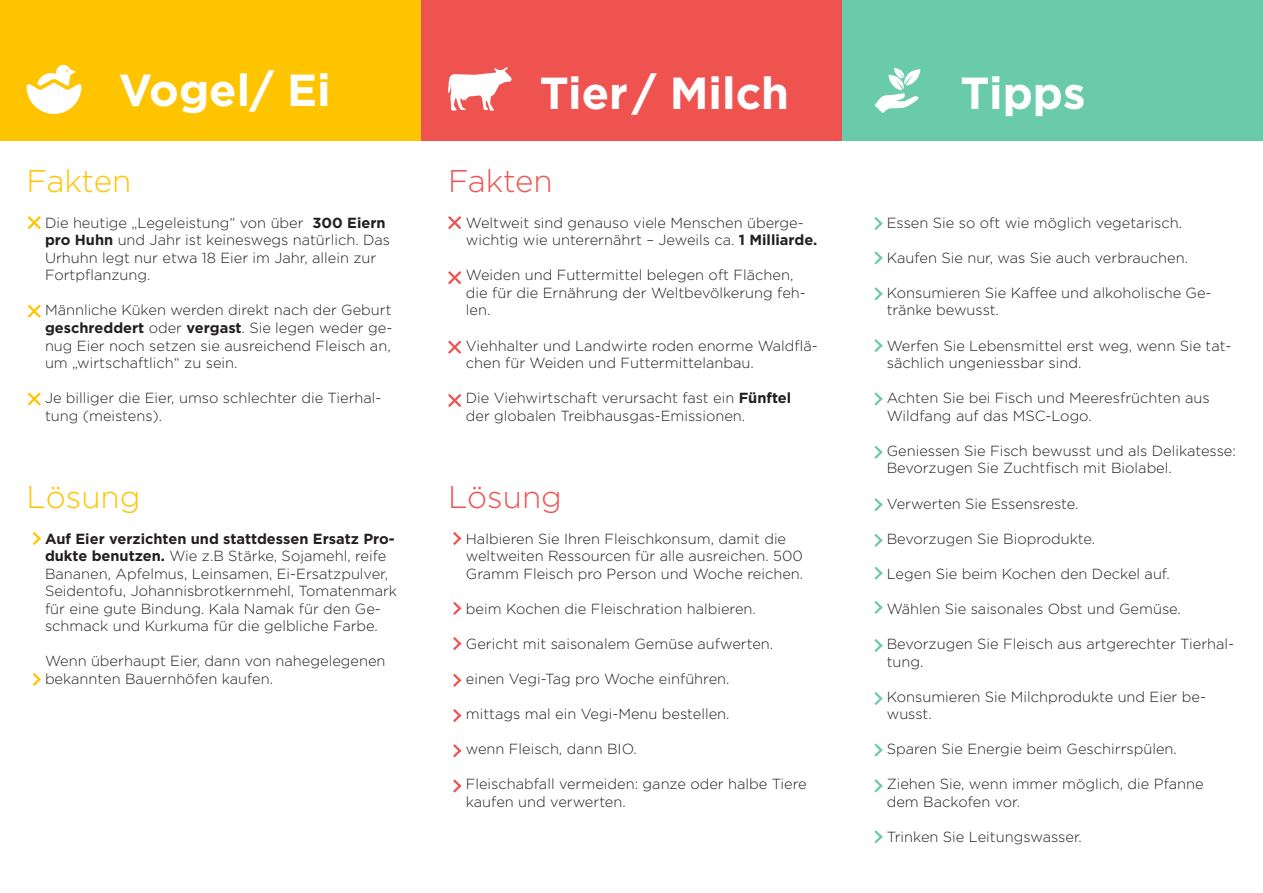
<style>
.page{position:relative;width:1263px;height:893px;background:#fff}
.page>*{position:absolute;margin:0;border:0;box-sizing:border-box;transform-origin:0 0}
.t1{font:700 44.85px "Gotham";color:#fff}
.t2{font:300 31.35px "Gotham";color:#ffc400}
.t3{font:300 31.35px "Gotham";color:#ef5350}
.t4{font:300 14.7px/17.5px "Gotham";color:#231f20}
.s1{font-weight:700}
</style>
<div class="page">
<div style="left:0;top:0;width:421px;height:141px;background:#ffc400"></div>
<div style="left:421px;top:0;width:421px;height:141px;background:#ef5350"></div>
<div style="left:842px;top:0;width:421px;height:141px;background:#6acbab"></div>
<svg style="left:27px;top:216px;width:14px;height:14px"></svg>
<svg style="left:448px;top:216px;width:14px;height:14px"></svg>
<svg style="left:448px;top:271px;width:14px;height:14px"></svg>
<svg style="left:448px;top:340px;width:14px;height:14px"></svg>
<svg style="left:448px;top:394px;width:14px;height:13px"></svg>
<svg style="left:27px;top:304px;width:14px;height:14px"></svg>
<svg style="left:27px;top:392px;width:14px;height:14px"></svg>
<svg style="left:32px;top:532px;width:9px;height:13px"></svg>
<svg style="left:453px;top:532px;width:9px;height:13px"></svg>
<svg style="left:874px;top:217px;width:9px;height:13px"></svg>
<svg style="left:874px;top:251px;width:9px;height:14px"></svg>
<svg style="left:874px;top:287px;width:9px;height:14px"></svg>
<svg style="left:874px;top:339px;width:9px;height:13px"></svg>
<svg style="left:874px;top:392px;width:9px;height:14px"></svg>
<svg style="left:874px;top:445px;width:9px;height:14px"></svg>
<svg style="left:874px;top:498px;width:9px;height:13px"></svg>
<svg style="left:874px;top:534px;width:9px;height:13px"></svg>
<svg style="left:874px;top:566px;width:9px;height:14px"></svg>
<svg style="left:874px;top:601px;width:9px;height:13px"></svg>
<svg style="left:874px;top:639px;width:9px;height:13px"></svg>
<svg style="left:874px;top:692px;width:9px;height:13px"></svg>
<svg style="left:874px;top:743px;width:9px;height:14px"></svg>
<svg style="left:874px;top:779px;width:9px;height:14px"></svg>
<svg style="left:874px;top:830px;width:9px;height:14px"></svg>
<svg style="left:453px;top:601px;width:9px;height:14px"></svg>
<svg style="left:453px;top:637px;width:9px;height:14px"></svg>
<svg style="left:453px;top:673px;width:9px;height:14px"></svg>
<svg style="left:453px;top:709px;width:9px;height:13px"></svg>
<svg style="left:453px;top:744px;width:9px;height:14px"></svg>
<svg style="left:453px;top:779px;width:9px;height:14px"></svg>
<svg style="left:32px;top:672px;width:9px;height:14px"></svg>
<svg style="left:27px;top:65px;width:54px;height:49px"></svg>
<svg style="left:875px;top:68px;width:45px;height:45px"></svg>
<svg style="left:448px;top:67px;width:64px;height:44px"></svg>
<p class="t1" style="left:119px;top:65px;width:213px">Vogel/ Ei</p>
<p class="t1" style="left:540px;top:67px;width:251px">Tier / Milch</p>
<p class="t1" style="left:960px;top:67px;width:127px">Tipps</p>
<p class="t2" style="left:27px;top:164px;width:106px">Fakten</p>
<p class="t3" style="left:448px;top:164px;width:106px">Fakten</p>
<p class="t4" style="left:45px;top:214px;width:347px">Die heutige „Legeleistung“ von über <span class="s1">300 Eiern pro Huhn</span> und Jahr ist keineswegs natürlich. Das Urhuhn legt nur etwa 18 Eier im Jahr, allein zur Fortpflanzung.</p>
<p class="t4" style="left:45px;top:301px;width:349px;text-align:justify">Männliche Küken werden direkt nach der Geburt <span class="s1">geschreddert</span> oder <span class="s1">vergast</span>. Sie legen weder ge&shy;nug Eier noch setzen sie ausreichend Fleisch an, um „wirtschaftlich“ zu sein.</p>
<p class="t4" style="left:45px;top:389px;width:338px">Je billiger die Eier, umso schlechter die Tierhal&shy;tung (meistens).</p>
<p class="t4" style="left:466px;top:214px;width:353px">Weltweit sind genauso viele Menschen überge&shy;wichtig wie unterernährt – Jeweils ca. <span class="s1">1 Milliarde.</span></p>
<p class="t4" style="left:466px;top:266px;width:341px">Weiden und Futtermittel belegen oft Flächen, die für die Ernährung der Weltbevölkerung feh&shy;len.</p>
<p class="t4" style="left:466px;top:336px;width:353px">Viehhalter und Landwirte roden enorme Waldflä&shy;chen für Weiden und Futtermittelanbau.</p>
<p class="t4" style="left:466px;top:389px;width:327px">Die Viehwirtschaft verursacht fast ein <span class="s1">Fünftel </span>der globalen Treibhausgas-Emissionen.</p>
<p class="t2" style="left:27px;top:480px;width:115px">Lösung</p>
<p class="t3" style="left:448px;top:480px;width:115px">Lösung</p>
<p class="t4" style="left:45px;top:529px;width:354px"><span class="s1">Auf Eier verzichten und stattdessen Ersatz Pro&shy;dukte benutzen.</span> Wie z.B Stärke, Sojamehl, reife Bananen, Apfelmus, Leinsamen, Ei-Ersatzpulver, Seidentofu, Johannisbrotkernmehl, Tomatenmark für eine gute Bindung. Kala Namak für den Ge&shy;schmack und Kurkuma für die gelbliche Farbe.</p>
<p class="t4" style="left:45px;top:652px;width:342px">Wenn überhaupt Eier, dann von nahegelegenen bekannten Bauernhöfen kaufen.</p>
<p class="t4" style="left:466px;top:529px;width:339px">Halbieren Sie Ihren Fleischkonsum, damit die weltweiten Ressourcen für alle ausreichen. 500<br>Gramm Fleisch pro Person und Woche reichen.</p>
<p class="t4" style="left:466px;top:600px;width:292px">beim Kochen die Fleischration halbieren.</p>
<p class="t4" style="left:466px;top:635px;width:309px">Gericht mit saisonalem Gemüse aufwerten.</p>
<p class="t4" style="left:466px;top:670px;width:265px">einen Vegi-Tag pro Woche einführen.</p>
<p class="t4" style="left:466px;top:705px;width:265px">mittags mal ein Vegi-Menu bestellen.</p>
<p class="t4" style="left:466px;top:740px;width:172px">wenn Fleisch, dann BIO.</p>
<p class="t4" style="left:466px;top:775px;width:342px">Fleischabfall vermeiden: ganze oder halbe Tiere</p>
<p class="t4" style="left:466px;top:793px;width:161px">kaufen und verwerten.</p>
<p class="t4" style="left:887px;top:214px;width:297px">Essen Sie so oft wie möglich vegetarisch.</p>
<p class="t4" style="left:887px;top:249px;width:303px">Kaufen Sie nur, was Sie auch verbrauchen.</p>
<p class="t4" style="left:887px;top:284px;width:326px">Konsumieren Sie Kaffee und alkoholische Ge&shy;tränke bewusst.</p>
<p class="t4" style="left:887px;top:336px;width:346px">Werfen Sie Lebensmittel erst weg, wenn Sie tat&shy;sächlich ungeniessbar sind.</p>
<p class="t4" style="left:887px;top:389px;width:324px">Achten Sie bei Fisch und Meeresfrüchten aus<br>Wildfang auf das MSC-Logo.</p>
<p class="t4" style="left:887px;top:442px;width:351px">Geniessen Sie Fisch bewusst und als Delikatesse:<br>Bevorzugen Sie Zuchtfisch mit Biolabel.</p>
<p class="t4" style="left:887px;top:494px;width:193px">Verwerten Sie Essensreste.</p>
<p class="t4" style="left:887px;top:529px;width:210px">Bevorzugen Sie Bioprodukte.</p>
<p class="t4" style="left:887px;top:565px;width:285px">Legen Sie beim Kochen den Deckel auf.</p>
<p class="t4" style="left:887px;top:600px;width:296px">Wählen Sie saisonales Obst und Gemüse.</p>
<p class="t4" style="left:887px;top:635px;width:349px">Bevorzugen Sie Fleisch aus artgerechter Tierhal&shy;tung.</p>
<p class="t4" style="left:887px;top:687px;width:321px">Konsumieren Sie Milchprodukte und Eier be&shy;wusst.</p>
<p class="t4" style="left:887px;top:740px;width:292px">Sparen Sie Energie beim Geschirrspülen.</p>
<p class="t4" style="left:887px;top:775px;width:318px">Ziehen Sie, wenn immer möglich, die Pfanne dem Backofen vor.</p>
<p class="t4" style="left:887px;top:828px;width:197px">Trinken Sie Leitungswasser.</p>
</div>
